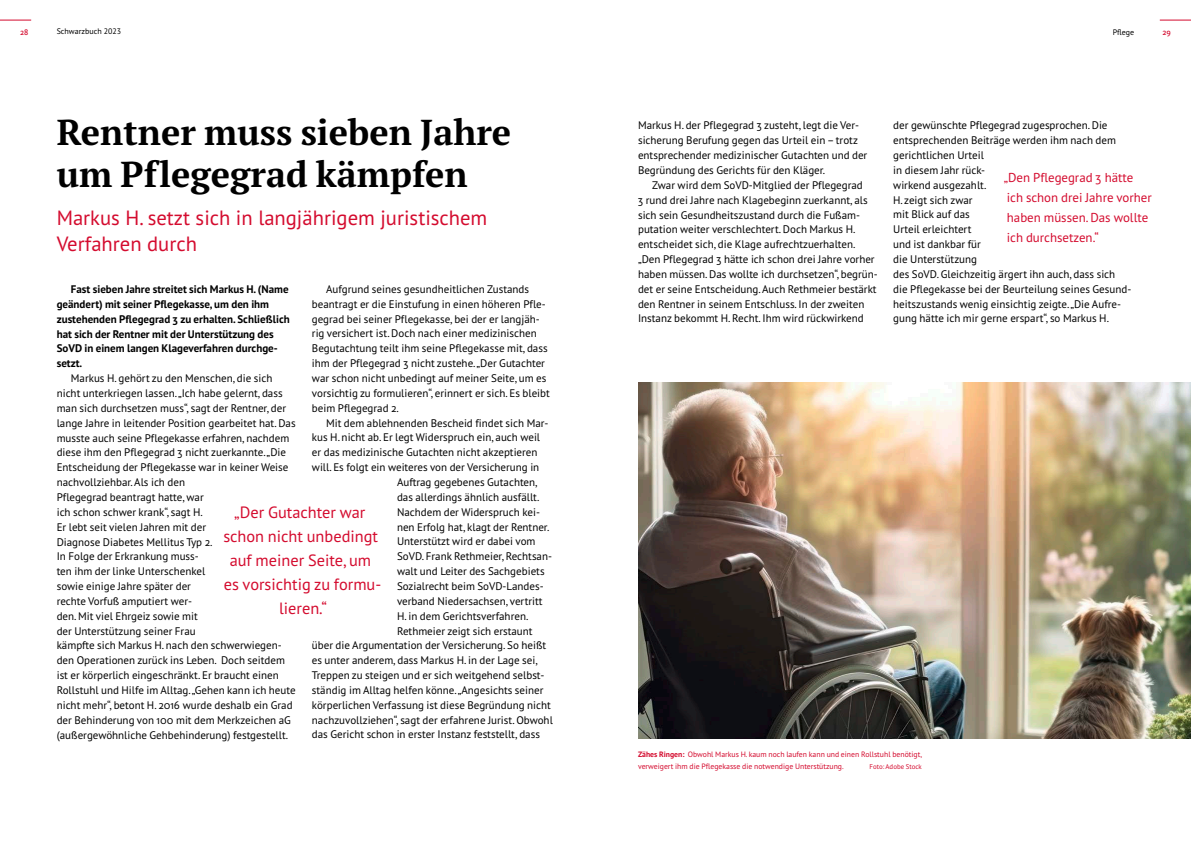
<style>
.page{position:relative;width:1191px;height:842px;background:#fff}
.page>*{position:absolute;margin:0;border:0;box-sizing:border-box;transform-origin:0 0}
.t1{font:700 36px/42px "PT Serif Pro";color:#000}
.t2{font:20.6px/26px "PT Sans Pro";color:#d40b2e}
.t3{font:16.3px/24px "PT Sans Pro";color:#d40b2e;text-align:center}
.t4{font:12.9px/20px "PT Sans Pro";color:#d40b2e}
.t5{font:11px/14.8px "PT Sans Pro";color:#000}
.t6{font:700 11px/14.8px "PT Sans Pro";color:#000}
.t7{font:8px "PT Sans Pro";color:#000}
.t8{font:600 8px "PT Sans Pro";color:#d40b2e}
.t9{font:7.7px/12px "PT Sans Pro";color:#d40b2e}
.t10{font:6.9px "PT Sans Pro";color:#d40b2e}
.s1{font-weight:700}
</style>
<div class="page">
<img style="left:638px;top:382px;width:553px;height:357px">
<hr style="left:1159px;top:20px;width:32px;height:1px;background:#d40b2e">
<hr style="left:0;top:20px;width:31px;height:1px;background:#d40b2e">
<p class="t8" style="left:20px;top:26px;width:10px">28</p>
<p class="t7" style="left:57px;top:26px;width:66px">Schwarzbuch 2023</p>
<p class="t7" style="left:1112px;top:27px;width:23px">Pflege</p>
<p class="t8" style="left:1162px;top:26px;width:10px">29</p>
<h1 class="t1" style="left:57px;top:110px;width:456px">Rentner muss sieben Jahre um Pflegegrad kämpfen</h1>
<h2 class="t2" style="left:57px;top:204px;width:432px">Markus H. setzt sich in langjährigem juristischem<br>Verfahren durch</h2>
<p class="t6" style="left:57px;top:282px;width:234px;text-indent:14px">Fast sieben Jahre streitet sich Markus H. (Name geändert) mit seiner Pflegekasse, um den ihm zustehenden Pflegegrad 3 zu erhalten. Schließlich hat sich der Rentner mit der Unterstützung des SoVD in einem langen Klageverfahren durchge&shy;setzt.</p>
<p class="t5" style="left:57px;top:371px;width:240px;text-indent:14px">Markus H. gehört zu den Menschen, die sich nicht unterkriegen lassen. „Ich habe gelernt, dass man sich durchsetzen muss“, sagt der Rentner, der lange Jahre in leitender Position gearbeitet hat. Das musste auch seine Pflegekasse erfahren, nachdem diese ihm den Pflegegrad 3 nicht zuerkannte. „Die Entscheidung der Pflegekasse war in keiner Weise nachvollziehbar. Als ich den<br>Pflegegrad beantragt hatte, war<br>ich schon schwer krank“, sagt H.<br>Er lebt seit vielen Jahren mit der<br>Diagnose Diabetes Mellitus Typ 2.<br>In Folge der Erkrankung muss-<br>ten ihm der linke Unterschenkel<br>sowie einige Jahre später der<br>rechte Vorfuß amputiert wer-<br>den. Mit viel Ehrgeiz sowie mit<br>der Unterstützung seiner Frau<br>kämpfte sich Markus H. nach den schwerwiegen&shy;den Operationen zurück ins Leben. Doch seitdem ist er körperlich eingeschränkt. Er braucht einen Rollstuhl und Hilfe im Alltag. „Gehen kann ich heute nicht mehr“, betont H. 2016 wurde deshalb ein Grad der Behinderung von 100 mit dem Merkzeichen aG (außergewöhnliche Gehbehinderung) festgestellt.</p>
<p class="t5" style="left:312px;top:281px;width:239px;text-indent:14px">Aufgrund seines gesundheitlichen Zustands beantragt er die Einstufung in einen höheren Pfle&shy;gegrad bei seiner Pflegekasse, bei der er langjäh&shy;rig versichert ist. Doch nach einer medizinischen Begutachtung teilt ihm seine Pflegekasse mit, dass ihm der Pflegegrad 3 nicht zustehe. „Der Gutachter war schon nicht unbedingt auf meiner Seite, um es vorsichtig zu formulieren“, erinnert er sich. Es bleibt beim Pflegegrad 2.</p>
<p class="t5" style="left:326px;top:415px;width:224px">Mit dem ablehnenden Bescheid findet sich Mar-</p>
<p class="t5" style="left:312px;top:430px;width:230px">kus H. nicht ab. Er legt Widerspruch ein, auch weil</p>
<p class="t5" style="left:312px;top:445px;width:227px">er das medizinische Gutachten nicht akzeptieren</p>
<p class="t5" style="left:312px;top:460px;width:229px">will. Es folgt ein weiteres von der Versicherung in</p>
<p class="t5" style="left:397px;top:474px;width:142px">Auftrag gegebenes Gutachten,</p>
<p class="t5" style="left:397px;top:489px;width:144px">das allerdings ähnlich ausfällt.</p>
<p class="t5" style="left:397px;top:504px;width:144px">Nachdem der Widerspruch kei-</p>
<p class="t5" style="left:397px;top:519px;width:154px">nen Erfolg hat, klagt der Rentner.</p>
<p class="t5" style="left:397px;top:534px;width:140px">Unterstützt wird er dabei vom</p>
<p class="t5" style="left:397px;top:549px;width:157px">SoVD. Frank Rethmeier, Rechtsan-</p>
<p class="t5" style="left:397px;top:563px;width:149px">walt und Leiter des Sachgebiets</p>
<p class="t5" style="left:397px;top:578px;width:148px">Sozialrecht beim SoVD-Landes-</p>
<p class="t5" style="left:397px;top:593px;width:147px">verband Niedersachsen, vertritt</p>
<p class="t5" style="left:397px;top:608px;width:133px">H. in dem Gerichtsverfahren.</p>
<p class="t5" style="left:397px;top:623px;width:137px">Rethmeier zeigt sich erstaunt</p>
<p class="t5" style="left:312px;top:638px;width:236px">über die Argumentation der Versicherung. So heißt</p>
<p class="t5" style="left:312px;top:653px;width:227px">es unter anderem, dass Markus H. in der Lage sei,</p>
<p class="t5" style="left:312px;top:667px;width:234px">Treppen zu steigen und er sich weitgehend selbst-</p>
<p class="t5" style="left:312px;top:682px;width:233px">ständig im Alltag helfen könne. „Angesichts seiner</p>
<p class="t5" style="left:312px;top:697px;width:240px">körperlichen Verfassung ist diese Begründung nicht</p>
<p class="t5" style="left:312px;top:712px;width:242px">nachzuvollziehen“, sagt der erfahrene Jurist. Obwohl</p>
<p class="t5" style="left:312px;top:727px;width:229px">das Gericht schon in erster Instanz feststellt, dass</p>
<h3 class="t3" style="left:223px;top:500px;width:159px">„Der Gutachter war schon nicht unbedingt auf meiner Seite, um es vorsichtig zu formu&shy;lieren.“</h3>
<p class="t5" style="left:638px;top:118px;width:231px">Markus H. der Pflegegrad 3 zusteht, legt die Ver&shy;sicherung Berufung gegen das Urteil ein – trotz entsprechender medizinischer Gutachten und der Begründung des Gerichts für den Kläger.</p>
<p class="t5" style="left:638px;top:177px;width:241px;text-indent:14px">Zwar wird dem SoVD-Mitglied der Pflegegrad<br>3 rund drei Jahre nach Klagebeginn zuerkannt, als sich sein Gesundheitszustand durch die Fußam&shy;putation weiter verschlechtert. Doch Markus H. entscheidet sich, die Klage aufrechtzuerhalten. „Den Pflegegrad 3 hätte ich schon drei Jahre vorher haben müssen. Das wollte ich durchsetzen“, begrün&shy;det er seine Entscheidung. Auch Rethmeier bestärkt den Rentner in seinem Entschluss. In der zweiten Instanz bekommt H. Recht. Ihm wird rückwirkend</p>
<p class="t5" style="left:893px;top:118px;width:239px">der gewünschte Pflegegrad zugesprochen. Die entsprechenden Beiträge werden ihm nach dem gerichtlichen Urteil<br>in diesem Jahr rück-<br>wirkend ausgezahlt.<br>H. zeigt sich zwar<br>mit Blick auf das<br>Urteil erleichtert<br>und ist dankbar für<br>die Unterstützung<br>des SoVD. Gleichzeitig ärgert ihn auch, dass sich die Pflegekasse bei der Beurteilung seines Gesund&shy;heitszustands wenig einsichtig zeigte. „Die Aufre&shy;gung hätte ich mir gerne erspart“, so Markus H.</p>
<p class="t4" style="left:1003px;top:167px;width:149px">„Den Pflegegrad 3 hätte ich schon drei Jahre vorher haben müssen. Das wollte ich durchsetzen.“</p>
<p class="t9" style="left:638px;top:748px;width:286px"><span class="s1">Zähes Ringen:</span> Obwohl Markus H. kaum noch laufen kann und einen Rollstuhl benötigt, verweigert ihm die Pflegekasse die notwendige Unterstützung.</p>
<p class="t10" style="left:869px;top:762px;width:54px">Foto: Adobe Stock</p>
</div>
